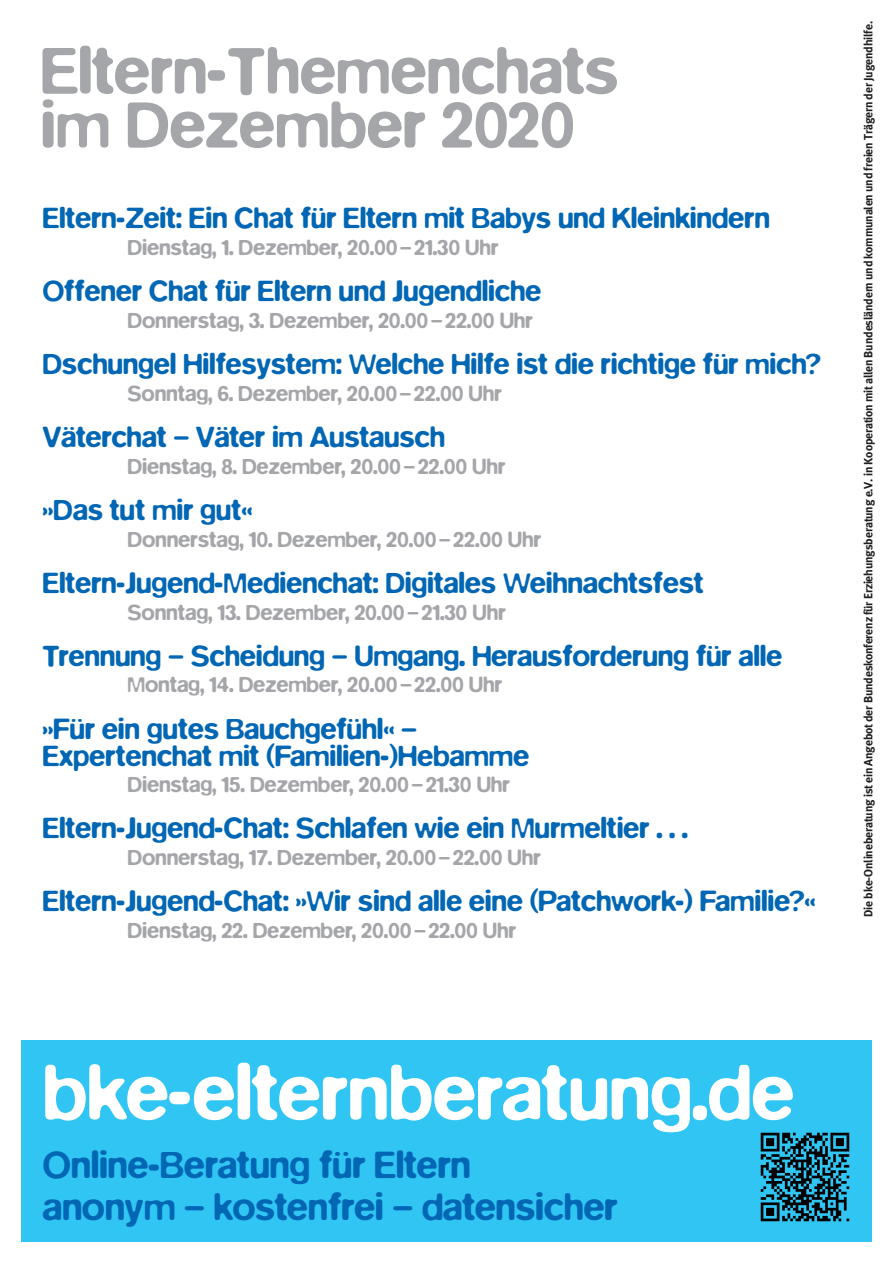
<style>
.page{position:relative;width:893px;height:1263px;background:#fff}
.page>*{position:absolute;margin:0;border:0;box-sizing:border-box;transform-origin:0 0}
.t1{font:500 80.25px "Blur";letter-spacing:-.01em;color:#fff}
.t2{font:500 67.5px/54px "Blur";letter-spacing:-.01em;color:#a5a6aa}
.t3{font:500 39px/42.9px "Blur";letter-spacing:-.01em;color:#0166b3}
.t4{font:500 30px/27px "Blur";letter-spacing:-.01em;color:#0166b3}
.t5{font:500 22.5px "Blur";letter-spacing:-.01em;color:#a5a6aa}
.t6{font:700 12px "Meta";letter-spacing:-.01em;color:#231f20}
</style>
<div class="page">
<div style="left:21px;top:1040px;width:851px;height:202px;background:#30c5f3"></div>
<h2 class="t2" style="left:40px;top:44px;width:580px">Eltern-Themenchats im Dezember 2020</h2>
<p class="t4" style="left:43px;top:205px;width:729px">Eltern-Zeit: Ein Chat für Eltern mit Babys und Kleinkindern</p>
<p class="t5" style="left:128px;top:234px;width:373px">Dienstag, 1. Dezember, 20.00–21.30 Uhr</p>
<p class="t4" style="left:43px;top:278px;width:500px">Offener Chat für Eltern und Jugendliche</p>
<p class="t5" style="left:128px;top:307px;width:407px">Donnerstag, 3. Dezember, 20.00–22.00 Uhr</p>
<p class="t4" style="left:43px;top:350px;width:780px">Dschungel Hilfesystem: Welche Hilfe ist die richtige für mich?</p>
<p class="t5" style="left:128px;top:380px;width:376px">Sonntag, 6. Dezember, 20.00–22.00 Uhr</p>
<p class="t4" style="left:43px;top:423px;width:404px">Väterchat – Väter im Austausch</p>
<p class="t5" style="left:128px;top:453px;width:380px">Dienstag, 8. Dezember, 20.00–22.00 Uhr</p>
<p class="t4" style="left:43px;top:496px;width:211px">»Das tut mir gut«</p>
<p class="t5" style="left:128px;top:526px;width:415px">Donnerstag, 10. Dezember, 20.00–22.00 Uhr</p>
<p class="t4" style="left:43px;top:569px;width:663px">Eltern-Jugend-Medienchat: Digitales Weihnachtsfest</p>
<p class="t5" style="left:128px;top:599px;width:380px">Sonntag, 13. Dezember, 20.00–21.30 Uhr</p>
<p class="t4" style="left:43px;top:642px;width:741px">Trennung – Scheidung – Umgang. Herausforderung für alle</p>
<p class="t5" style="left:128px;top:672px;width:376px">Montag, 14. Dezember, 20.00–22.00 Uhr</p>
<p class="t4" style="left:43px;top:715px;width:488px">»Für ein gutes Bauchgefühl« –<br>Expertenchat mit (Familien-)Hebamme</p>
<p class="t5" style="left:128px;top:772px;width:384px">Dienstag, 15. Dezember, 20.00–21.30 Uhr</p>
<p class="t4" style="left:43px;top:815px;width:647px">Eltern-Jugend-Chat: Schlafen wie ein Murmeltier . . .</p>
<p class="t5" style="left:128px;top:844px;width:415px">Donnerstag, 17. Dezember, 20.00–22.00 Uhr</p>
<p class="t4" style="left:43px;top:888px;width:775px">Eltern-Jugend-Chat: »Wir sind alle eine (Patchwork-) Familie?«</p>
<p class="t5" style="left:128px;top:917px;width:390px">Dienstag, 22. Dezember, 20.00–22.00 Uhr</p>
<p class="t6" style="left:861px;top:917px;width:897px;rotate:-90deg">Die bke-Onlineberatung ist ein Angebot der Bundeskonferenz für Erziehungsberatung e.V. in Kooperation mit allen Bundesländern und kommunalen und freien Trägern der Jugendhilfe.</p>
<h1 class="t1" style="left:192px;top:1046px;width:638px">juge dberatung.de</h1>
<h3 class="t3" style="left:43px;top:1143px;width:577px">Online-Beratung für Eltern<br>anonym – kostenfrei – datensicher</h3>
<h1 class="t1" style="left:43px;top:1046px;width:754px">bke-elternberatung.de</h1>
</div>
